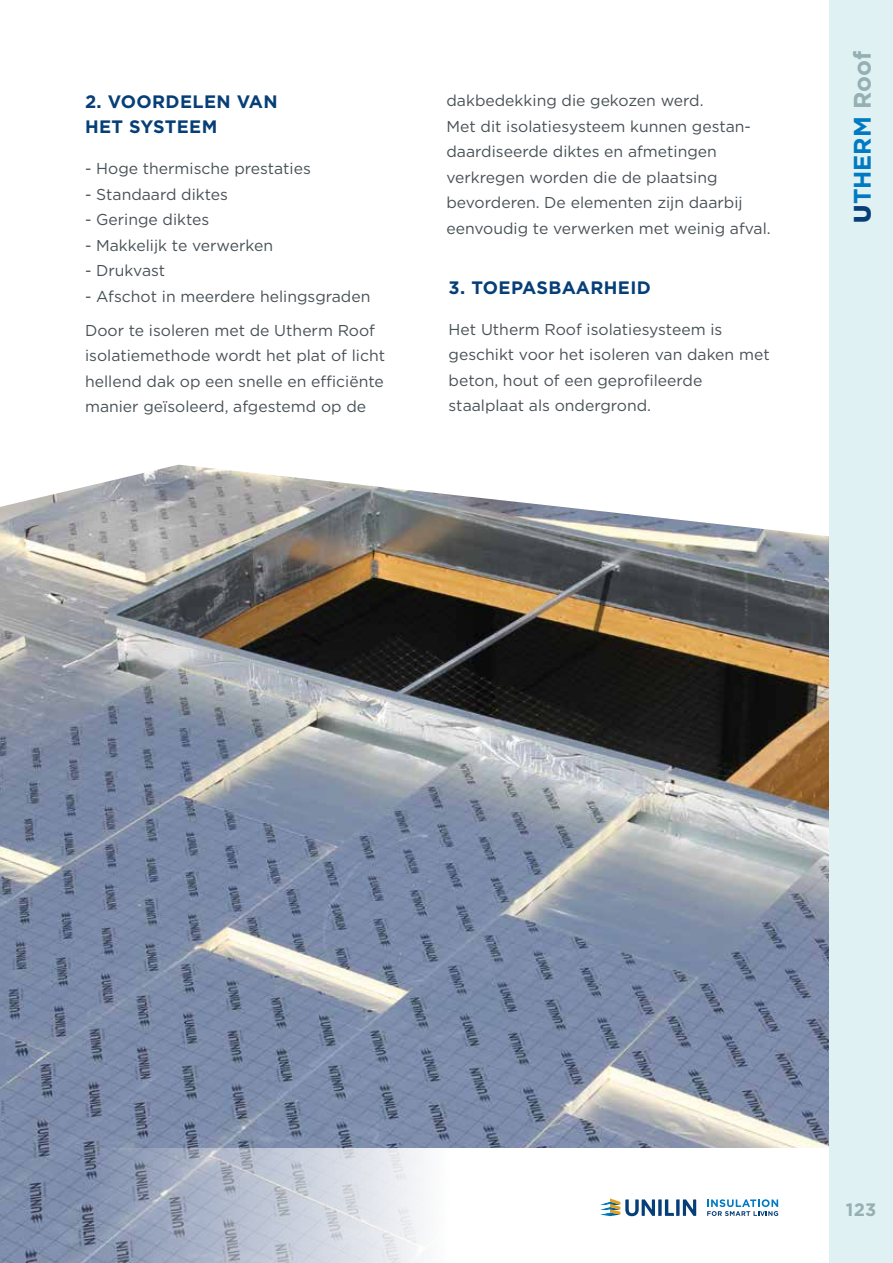
<style>
.page{position:relative;width:893px;height:1263px;background:#fff}
.page>*{position:absolute;margin:0;border:0;box-sizing:border-box;transform-origin:0 0}
.t1{font:700 24px "Gotham";color:#007ac3}
.t2{font:700 18px/25.5px "Gotham";letter-spacing:.02em;color:#063e77}
.t3{font:700 18px "Gotham";color:#95b0b3}
.t4{font:15.75px/25.5px "Gotham";color:#485156}
.s1{font-weight:900;color:#063e77}
.s2{color:#95b0b3}
</style>
<div class="page">
<img style="left:0;top:543px;width:829px;height:605px">
<svg style="left:0;top:464px;width:829px;height:79px"></svg>
<svg style="left:0;top:1148px;width:779px;height:115px"></svg>
<div style="left:829px;top:0;width:64px;height:1263px;background:#e0f1f3"></div>
<svg style="left:600px;top:1198px;width:96px;height:18px"></svg>
<svg style="left:707px;top:1199px;width:71px;height:17px"></svg>
<p class="t2" style="left:85px;top:89px;width:194px">2. VOORDELEN VAN<br>HET SYSTEEM</p>
<p class="t4" style="left:85px;top:156px;width:227px">- Hoge thermische prestaties</p>
<p class="t4" style="left:85px;top:181px;width:144px">- Standaard diktes</p>
<p class="t4" style="left:85px;top:207px;width:126px">- Geringe diktes</p>
<p class="t4" style="left:85px;top:232px;width:190px">- Makkelijk te verwerken</p>
<p class="t4" style="left:85px;top:258px;width:82px">- Drukvast</p>
<p class="t4" style="left:85px;top:279px;width:292px;line-height:34px">- Afschot in meerdere helingsgraden<br>Door te isoleren met de Utherm Roof</p>
<p class="t4" style="left:85px;top:343px;width:302px;text-align:justify">isolatiemethode wordt het plat of licht hellend dak op een snelle en efficiënte manier geïsoleerd, afgestemd op de</p>
<p class="t4" style="left:446px;top:87px;width:326px">dakbedekking die gekozen werd.<br>Met dit isolatiesysteem kunnen gestan&shy;daardiseerde diktes en afmetingen verkregen worden die de plaatsing bevorderen. De elementen zijn daarbij eenvoudig te verwerken met weinig afval.</p>
<p class="t2" style="left:449px;top:275px;width:204px">3. TOEPASBAARHEID</p>
<p class="t4" style="left:449px;top:316px;width:323px">Het Utherm Roof isolatiesysteem is geschikt voor het isoleren van daken met beton, hout of een geprofileerde staalplaat als ondergrond.</p>
<h1 class="t1" style="left:846px;top:223px;width:173px;rotate:-90deg"><span class="s1">U</span>THERM <span class="s2">Roof</span></h1>
<p class="t3" style="left:846px;top:1198px;width:32px">123</p>
</div>
